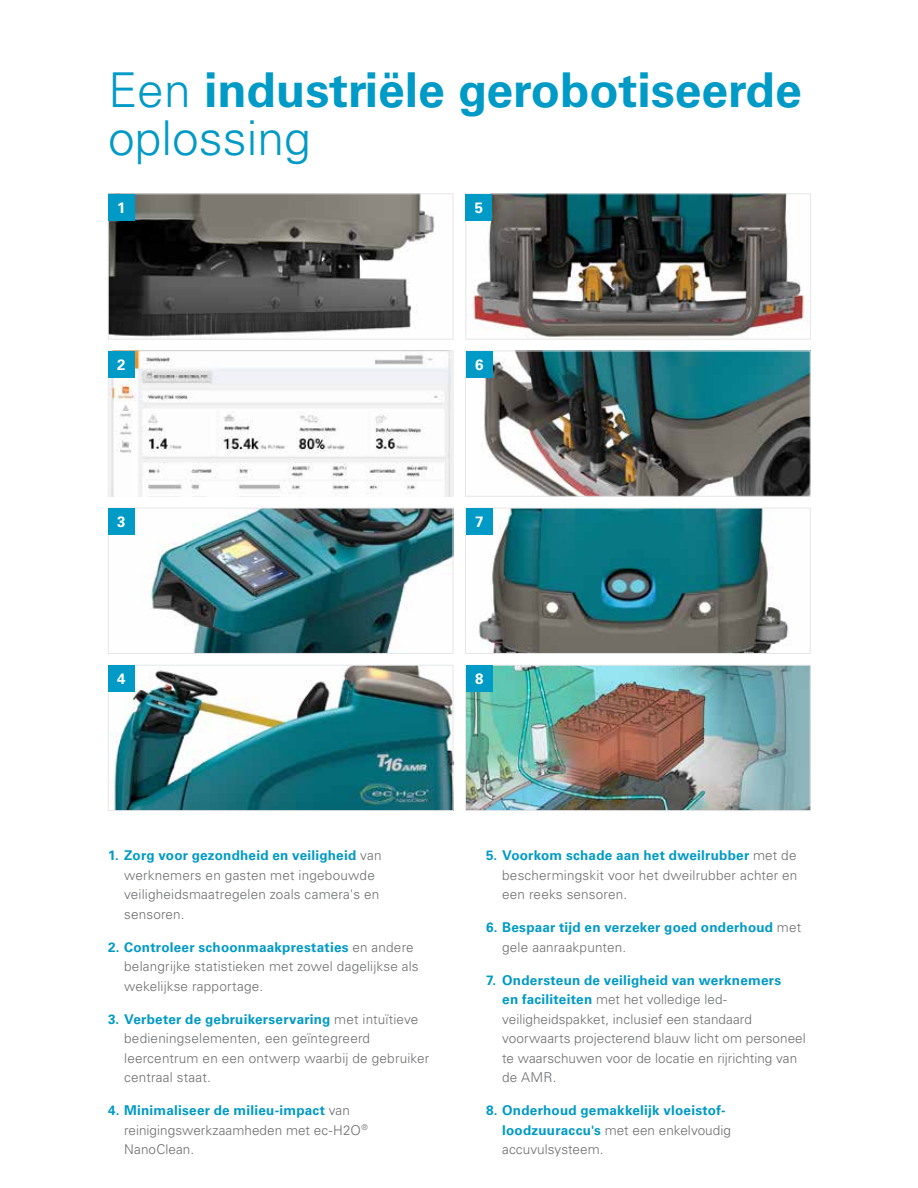
<style>
.page{position:relative;width:918px;height:1188px;background:#fff}
.page>*{position:absolute;margin:0;border:0;box-sizing:border-box;transform-origin:0 0}
.t1{font:700 48px/48px "Univers LT Std";color:#009ac7}
.t2{font:700 15px "Univers LT Std";color:#fff}
.t3{font:300 13.5px/19.5px "Univers LT Std";letter-spacing:.01em;color:#6d6e71}
.t4{font:700 13.5px/19.5px "Univers LT Std";letter-spacing:.015em;color:#009ac7}
.s1{font-weight:300}
.s2{font-weight:700;color:#009ac7}
.s3{font-weight:300;color:#6d6e71}
</style>
<div class="page">
<img style="left:484px;top:353px;width:325px;height:142px">
<div style="left:465px;top:351px;width:346px;height:146px;border:1px solid #e6e7e8"></div>
<img style="left:479px;top:510px;width:312px;height:142px">
<div style="left:465px;top:508px;width:346px;height:146px;border:1px solid #e6e7e8"></div>
<img style="left:467px;top:667px;width:342px;height:142px">
<div style="left:465px;top:665px;width:346px;height:146px;border:1px solid #e6e7e8"></div>
<img style="left:471px;top:196px;width:338px;height:141px">
<div style="left:466px;top:194px;width:345px;height:145px;border:1px solid #e6e7e8"></div>
<img style="left:144px;top:510px;width:307px;height:142px">
<div style="left:108px;top:508px;width:345px;height:146px;border:1px solid #e6e7e8"></div>
<img style="left:110px;top:667px;width:341px;height:142px">
<div style="left:108px;top:665px;width:345px;height:146px;border:1px solid #e6e7e8"></div>
<img style="left:110px;top:196px;width:325px;height:141px">
<div style="left:108px;top:194px;width:345px;height:145px;border:1px solid #e6e7e8"></div>
<div style="left:108px;top:194px;width:27px;height:27px;background:#009ac7"></div>
<div style="left:108px;top:508px;width:27px;height:27px;background:#009ac7"></div>
<div style="left:108px;top:665px;width:27px;height:27px;background:#009ac7"></div>
<div style="left:465px;top:194px;width:27px;height:27px;background:#009ac7"></div>
<div style="left:466px;top:351px;width:27px;height:27px;background:#009ac7"></div>
<div style="left:466px;top:508px;width:27px;height:27px;background:#009ac7"></div>
<div style="left:466px;top:665px;width:27px;height:27px;background:#009ac7"></div>
<img style="left:108px;top:351px;width:345px;height:146px">
<div style="left:108px;top:351px;width:27px;height:27px;background:#009ac7"></div>
<h1 class="t1" style="left:108px;top:67px;width:695px"><span class="s1">Een</span> industriële gerobotiseerde <span class="s1">oplossing</span></h1>
<p class="t2" style="left:117px;top:199px;width:10px">1</p>
<p class="t2" style="left:475px;top:199px;width:10px">5</p>
<p class="t2" style="left:117px;top:356px;width:10px">2</p>
<p class="t2" style="left:475px;top:356px;width:10px">6</p>
<p class="t2" style="left:117px;top:513px;width:10px">3</p>
<p class="t2" style="left:475px;top:513px;width:10px">7</p>
<p class="t2" style="left:117px;top:670px;width:10px">4</p>
<p class="t2" style="left:475px;top:670px;width:10px">8</p>
<p class="t3" style="left:124px;top:846px;width:259px;text-indent:-16px"><span class="s2">1. Zorg voor gezondheid en veiligheid</span> van werknemers en gasten met ingebouwde veiligheidsmaatregelen zoals camera's en sensoren.</p>
<p class="t3" style="left:124px;top:937px;width:296px;text-indent:-16px"><span class="s2">2. Controleer schoonmaakprestaties</span> en andere belangrijke statistieken met zowel dagelijkse als wekelijkse rapportage.</p>
<p class="t3" style="left:124px;top:1009px;width:307px;text-indent:-16px"><span class="s2">3. Verbeter de gebruikerservaring</span> met intuïtieve bedieningselementen, een geïntegreerd leercentrum en een ontwerp waarbij de gebruiker centraal staat.</p>
<p class="t3" style="left:124px;top:1101px;width:245px;text-indent:-16px"><span class="s2">4. Minimaliseer de milieu-impact</span> van reinigingswerkzaamheden met ec-H2O<sup>®<br></sup>NanoClean.</p>
<p class="t3" style="left:502px;top:846px;width:297px;text-align:justify;text-indent:-16px"><span class="s2">5. Voorkom schade aan het dweilrubber</span> met de beschermingskit voor het dweilrubber achter en een reeks sensoren.</p>
<p class="t4" style="left:502px;top:918px;width:300px;text-indent:-16px">6. Bespaar tijd en verzeker goed onderhoud <span class="s3">met gele aanraakpunten.</span></p>
<p class="t3" style="left:502px;top:970px;width:305px;text-indent:-16px"><span class="s2">7. Ondersteun de veiligheid van werknemers<br>en faciliteiten</span> met het volledige led&shy;veiligheidspakket, inclusief een standaard voorwaarts projecterend blauw licht om personeel te waarschuwen voor de locatie en rijrichting van de AMR.</p>
<p class="t4" style="left:502px;top:1101px;width:230px;text-indent:-16px">8. Onderhoud gemakkelijk vloeistof&shy;loodzuuraccu's <span class="s3">met een enkelvoudig accuvulsysteem.</span></p>
</div>
